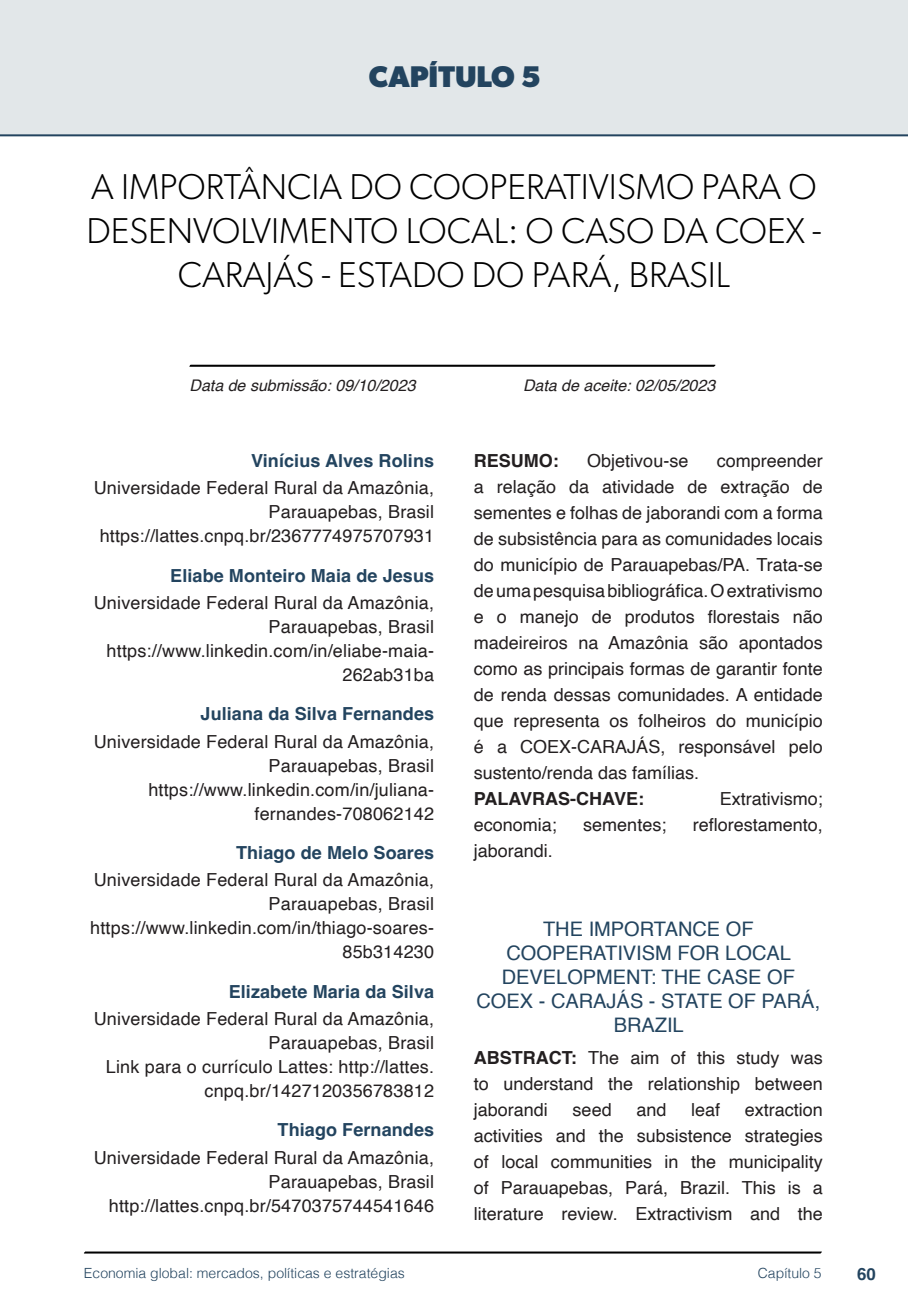
<style>
.page{position:relative;width:908px;height:1304px;background:#fff}
.page>*{position:absolute;margin:0;border:0;box-sizing:border-box;transform-origin:0 0}
.nome_artigos{font:300 36px/44px "Gibson";color:#000;text-align:center}
.capítulos{font:700 30px "Gibson";color:#23445f}
.título_Inglês{font:20px/24px "Helvetica";color:#23445f;text-align:center}
.Resumos_e_PC_TXT{font:18px/26px "Helvetica";color:#231f20;text-align:justify}
.info_autores{font:18px/24px "Helvetica";letter-spacing:.01em;color:#231f20;text-align:right}
.nome_autores{font:700 18px "Helvetica";letter-spacing:.005em;color:#23445f}
.Resumos_e_PC_TXT-2{font:700 18px "Helvetica";color:#231f20}
.t1{font:700 16.8px "Helvetica";color:#23445f}
.data{font:italic 16px "Helvetica";color:#231f20}
.t2{font:300 14px "Helvetica";color:#23445f}
.s1{font-weight:700}
</style>
<div class="page">
<svg style="left:84px;top:1251px;width:737px;height:3px;background:#515151"></svg>
<div style="left:0;top:0;width:907px;height:136px;background:#e2e7e9"></div>
<svg style="left:189px;top:364px;width:526px;height:3px;background:#4f4f4f"></svg>
<div style="left:44px;top:72px;width:68px;height:61px;background:#e2e7e9"></div>
<p class="capítulos" style="left:369px;top:58px;width:173px">CAPÍTULO 5</p>
<p class="nome_artigos" style="left:86px;top:164px;width:736px">A IMPORTÂNCIA DO COOPERATIVISMO PARA O<br>DESENVOLVIMENTO LOCAL: O CASO DA COEX -<br>CARAJÁS - ESTADO DO PARÁ, BRASIL</p>
<p class="data" style="left:189px;top:373px;width:227px">Data de submissão: 09/10/2023</p>
<p class="data" style="left:523px;top:373px;width:194px">Data de aceite: 02/05/2023</p>
<p class="nome_autores" style="left:251px;top:450px;width:184px">Vinícius Alves Rolins</p>
<p class="info_autores" style="left:94px;top:477px;width:342px">Universidade Federal Rural da Amazônia,<br>Parauapebas, Brasil</p>
<p class="info_autores" style="left:100px;top:525px;width:336px">https://lattes.cnpq.br/2367774975707931</p>
<p class="nome_autores" style="left:170px;top:564px;width:265px">Eliabe Monteiro Maia de Jesus</p>
<p class="info_autores" style="left:94px;top:591px;width:342px">Universidade Federal Rural da Amazônia,<br>Parauapebas, Brasil</p>
<p class="info_autores" style="left:107px;top:639px;width:329px">https://www.linkedin.com/in/eliabe-maia-<br>262ab31ba</p>
<p class="nome_autores" style="left:200px;top:703px;width:235px">Juliana da Silva Fernandes</p>
<p class="info_autores" style="left:94px;top:730px;width:342px">Universidade Federal Rural da Amazônia,<br>Parauapebas, Brasil</p>
<p class="info_autores" style="left:148px;top:778px;width:287px">https://www.linkedin.com/in/juliana&shy;fernandes-708062142</p>
<p class="nome_autores" style="left:236px;top:842px;width:199px">Thiago de Melo Soares</p>
<p class="info_autores" style="left:94px;top:869px;width:342px">Universidade Federal Rural da Amazônia,<br>Parauapebas, Brasil</p>
<p class="info_autores" style="left:90px;top:917px;width:345px">https://www.linkedin.com/in/thiago-soares-<br>85b314230</p>
<p class="nome_autores" style="left:229px;top:980px;width:207px">Elizabete Maria da Silva</p>
<p class="info_autores" style="left:94px;top:1007px;width:342px">Universidade Federal Rural da Amazônia,<br>Parauapebas, Brasil</p>
<p class="info_autores" style="left:106px;top:1055px;width:329px">Link para o currículo Lattes: http://lattes. cnpq.br/1427120356783812</p>
<p class="nome_autores" style="left:277px;top:1119px;width:158px">Thiago Fernandes</p>
<p class="info_autores" style="left:94px;top:1146px;width:342px">Universidade Federal Rural da Amazônia,<br>Parauapebas, Brasil</p>
<p class="info_autores" style="left:109px;top:1194px;width:326px">http://lattes.cnpq.br/5470375744541646</p>
<p class="Resumos_e_PC_TXT-2" style="left:473px;top:450px;width:86px">RESUMO:</p>
<p class="Resumos_e_PC_TXT" style="left:587px;top:448px;width:103px">Objetivou-se</p>
<p class="Resumos_e_PC_TXT" style="left:473px;top:448px;width:350px;text-indent:243px">compreender a relação da atividade de extração de sementes e folhas de jaborandi com a forma de subsistência para as comunidades locais do município de Parauapebas/PA. Trata-se de uma pesquisa bibliográfica. O extrativismo e o manejo de produtos florestais não madeireiros na Amazônia são apontados como as principais formas de garantir fonte de renda dessas comunidades. A entidade que representa os folheiros do município é a COEX-CARAJÁS, responsável pelo sustento/renda das famílias.</p>
<p class="Resumos_e_PC_TXT-2" style="left:473px;top:788px;width:172px">PALAVRAS-CHAVE:</p>
<p class="Resumos_e_PC_TXT" style="left:719px;top:786px;width:105px">Extrativismo;</p>
<p class="Resumos_e_PC_TXT" style="left:473px;top:812px;width:85px">economia;</p>
<p class="Resumos_e_PC_TXT" style="left:583px;top:812px;width:85px">sementes;</p>
<p class="Resumos_e_PC_TXT" style="left:692px;top:812px;width:132px">reflorestamento,</p>
<p class="Resumos_e_PC_TXT" style="left:473px;top:838px;width:81px">jaborandi.</p>
<p class="título_Inglês" style="left:476px;top:918px;width:345px">THE IMPORTANCE OF<br>COOPERATIVISM FOR LOCAL<br>DEVELOPMENT: THE CASE OF<br>COEX - CARAJÁS - STATE OF PARÁ,<br>BRAZIL</p>
<p class="Resumos_e_PC_TXT" style="left:473px;top:1045px;width:350px"><span class="s1">ABSTRACT:</span> The aim of this study was to understand the relationship between jaborandi</p>
<p class="Resumos_e_PC_TXT" style="left:572px;top:1097px;width:41px">seed</p>
<p class="Resumos_e_PC_TXT" style="left:636px;top:1097px;width:32px">and</p>
<p class="Resumos_e_PC_TXT" style="left:690px;top:1097px;width:31px">leaf</p>
<p class="Resumos_e_PC_TXT" style="left:473px;top:1097px;width:350px;text-indent:271px">extraction activities and the subsistence strategies of local communities in the municipality of Parauapebas, Pará, Brazil. This is a literature review. Extractivism and the</p>
<p class="t2" style="left:84px;top:1261px;width:322px">Economia global: mercados, políticas e estratégias</p>
<p class="t2" style="left:757px;top:1261px;width:65px">Capítulo 5</p>
<p class="t1" style="left:856px;top:1264px;width:20px">60</p>
</div>
